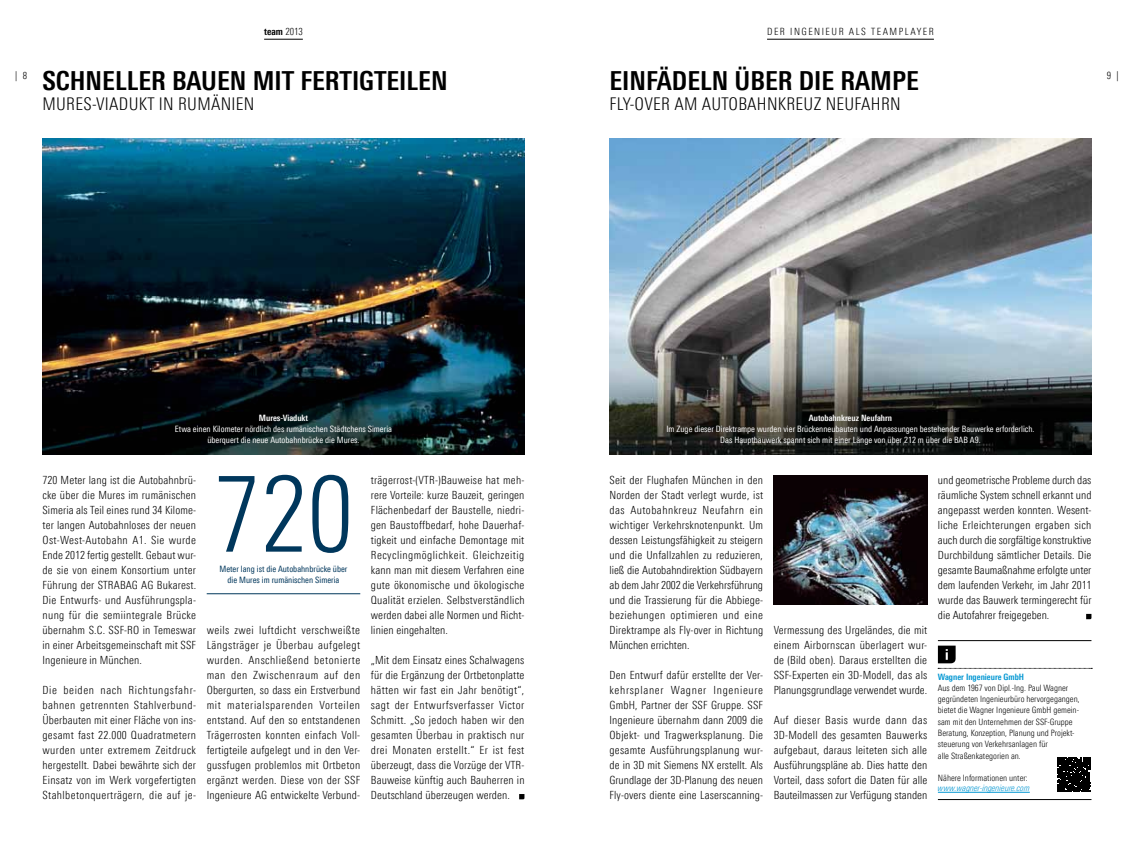
<style>
.page{position:relative;width:1134px;height:851px;background:#fff}
.page>*{position:absolute;margin:0;border:0;box-sizing:border-box;transform-origin:0 0}
.t1{font:300 106.25px "Linotype Univers 320 Cn";color:#00375c}
.t2{font:700 26.25px "Linotype Univers 620 Cn";color:#000}
.t3{font:300 17.5px "Linotype Univers 320 Cn";letter-spacing:.015em;color:#000}
.t4{font:300 11.25px/15px "Linotype Univers 320 Cn";letter-spacing:.01em;color:#000;text-align:justify}
.t5{font:300 10px "Linotype Univers 320 Cn";letter-spacing:.15em;color:#000}
.t6{font:700 10px "Linotype Univers 620 Cn";color:#000}
.t7{font:300 8.75px/11.2px "Linotype Univers 320 Cn";color:#000}
.t8{font:8.75px/11.2px "Linotype Univers 420 Cn";color:#fff;text-align:center}
.t9{font:8.75px/11.2px "Linotype Univers 420 Cn";color:#00375c;text-align:center}
.t10{font:700 8.75px "Linotype Univers 620 Cn";color:#fff}
.t11{font:8.75px "Linotype Univers 321 Cn Lt It";color:#0096d2}
.t12{font:700 8.75px "Linotype Univers 620 Cn";color:#0096d2}
.s1{font-family:"Linotype Univers 320 Cn";font-weight:300}
</style>
<div class="page">
<img style="left:609px;top:139px;width:482px;height:315px">
<img style="left:43px;top:139px;width:481px;height:315px">
<img style="left:774px;top:475px;width:153px;height:129px">
<hr style="left:264px;top:39px;width:39px;height:1px;background:#000">
<hr style="left:767px;top:39px;width:167px;height:1px;background:#000">
<hr style="left:207px;top:593px;width:153px;height:1px;background:#00375c">
<svg style="left:519px;top:794px;width:5px;height:5px"></svg>
<svg style="left:1086px;top:613px;width:5px;height:6px"></svg>
<hr style="left:938px;top:640px;width:153px;height:1px;background:#000">
<hr style="left:938px;top:799px;width:153px;height:1px;background:#000">
<svg style="left:938px;top:645px;width:154px;height:24px"></svg>
<hr style="left:938px;top:791px;width:92px;height:1px;background:#0096d2">
<svg style="left:1057px;top:757px;width:34px;height:35px"></svg>
<svg style="left:1057px;top:757px;width:33px;height:34px"></svg>
<p class="t6" style="left:264px;top:26px;width:40px">team <span class="s1">2013</span></p>
<p class="t5" style="left:767px;top:26px;width:168px">Der Ingeni eur als Teamplayer</p>
<h2 class="t2" style="left:609px;top:65px;width:311px">Einfädeln über die Rampe</h2>
<h3 class="t3" style="left:609px;top:94px;width:293px">Fly-over am Autobah nkreuz N eufah rn</h3>
<h2 class="t2" style="left:43px;top:65px;width:407px">Schneller bauen mit Fertigteilen</h2>
<h3 class="t3" style="left:43px;top:94px;width:213px">Mures-Viadukt in Rumänien</h3>
<p class="t5" style="left:15px;top:69px;width:13px">| 8</p>
<p class="t5" style="left:1107px;top:69px;width:13px">9 |</p>
<p class="t10" style="left:259px;top:412px;width:51px">Mures-Viadukt</p>
<p class="t8" style="left:175px;top:423px;width:219px">Etwa einen Kilometer nördlich des rumänischen Städtchens Simeria überquert die neue Autobahnbrücke die Mures.</p>
<p class="t10" style="left:809px;top:412px;width:85px">Autobahnkreuz Neufahrn</p>
<p class="t8" style="left:666px;top:423px;width:370px">Im Zuge dieser Direktrampe wurden vier Brückenneubauten und Anpassungen bestehender Bauwerke erforderlich.<br>Das Hauptbauwerk spannt sich mit einer Länge von über 212 m über die BAB A9.</p>
<p class="t4" style="left:43px;top:472px;width:155px">720 Meter lang ist die Autobahnbrü&shy;cke über die M ures im rumänischen Simeria als Teil eines rund 34 Kilome&shy;ter langen Autobahnloses der neuen Ost-West-Autobahn A1. Sie wurde Ende 2012 fertig gestellt. Gebaut wur&shy;de sie von einem Konsortium unter Führung der STRABAG AG Bukarest.<br>Die Entwurfs- und Ausführungspla&shy;nung für die semiintegrale Brücke übernahm S.C. SSF-RO in Temeswar in einer Arbeitsgemeinschaft mit SSF Ingenieure in M ünchen.</p>
<p class="t4" style="left:43px;top:682px;width:155px">Die beiden nach Richtungsfahr&shy;bahnen getrennten Stahlverbund-Ü berbauten mit einer Fläche von ins&shy;gesamt fast 22.000 Quadratmetern wurden unter extremem Zeitdruck hergestellt. Dabei bewährte sich der Einsatz von im Werk vorgefertigten Stahlbetonquerträgern, die auf je-</p>
<h1 class="t1" style="left:213px;top:453px;width:142px">720</h1>
<p class="t9" style="left:219px;top:562px;width:130px">Meter lang ist die Autobahnbrücke über die Mures im rumänischen Simeria</p>
<p class="t4" style="left:609px;top:472px;width:155px">Seit der Flughafen M ünchen in den N orden der Stadt verlegt wurde, ist das Autobahnkreuz Neufahrn ein wichtiger Verkehrsknotenpunkt. U m dessen Leistungsfähigkeit zu steigern und die U nfallzahlen zu reduzieren, ließ die Autobahndirektion Südbayern ab dem Jahr 2002 die Verkehrsführung und die Trassierung für die Abbiege&shy;beziehungen optimieren und eine Direktrampe als Fly-over in Richtung M ünchen errichten.</p>
<p class="t4" style="left:609px;top:667px;width:155px">Den Entwurf dafür erstellte der Ver&shy;kehrsplaner Wagner Ingenieure GmbH, Partner der SSF Gruppe. SSF Ingenieure übernahm dann 2009 die Objekt- und Tragwerksplanung. Die gesamte Ausführungsplanung wur&shy;de in 3D mit Siemens NX erstellt. Als Grundlage der 3D-Planung des neuen Fly-overs diente eine Laserscanning-</p>
<p class="t4" style="left:371px;top:472px;width:155px">trägerrost-(VTR-)Bauweise hat meh&shy;rere Vorteile: kurze Bauzeit, geringen Flächenbedarf der Baustelle, niedri&shy;gen Baustoffbedarf, hohe Dauerhaf&shy;tigkeit und einfache Demontage mit Recyclingmöglichkeit. Gleichzeitig kann man mit diesem Verfahren eine gute ökonomische und ökologische Qualität erzielen. Selbstverständlich werden dabei alle Normen und Richt&shy;linien eingehalten.</p>
<p class="t4" style="left:371px;top:652px;width:155px">„M it dem Einsatz eines Schalwagens für die Ergänzung der Ortbetonplatte hätten wir fast ein Jahr benötigt“, sagt der Entwurfsverfasser Victor Schmitt. „So jedoch haben wir den gesamten Ü berbau in praktisch nur drei M onaten erstellt.“ Er ist fest überzeugt, dass die Vorzüge der VTR-Bauweise künftig auch Bauherren in Deutschland überzeugen werden.</p>
<p class="t4" style="left:207px;top:622px;width:155px">weils zwei luftdicht verschweißte Längsträger je Ü berbau aufgelegt wurden. Anschließend betonierte man den Zwischenraum auf den Obergurten, so dass ein Erstverbund mit materialsparenden Vorteilen entstand. Auf den so entstandenen Trägerrosten konnten einfach Voll&shy;fertigteile aufgelegt und in den Ver&shy;gussfugen problemlos mit Ortbeton ergänzt werden. Diese von der SSF Ingenieure AG entwickelte Verbund-</p>
<p class="t4" style="left:774px;top:622px;width:155px">Vermessung des Urgeländes, die mit einem Airbornscan überlagert wur&shy;de (Bild oben). Daraus erstellten die SSF-Experten ein 3D-Modell, das als Planungsgrundlage verwendet wurde.</p>
<p class="t4" style="left:774px;top:712px;width:155px">Auf dieser Basis wurde dann das 3D-Modell des gesamten Bauwerks aufgebaut, daraus leiteten sich alle Ausführungspläne ab. Dies hatte den Vorteil, dass sofort die Daten für alle Bauteilmassen zur Verfügung standen</p>
<p class="t4" style="left:938px;top:472px;width:155px">und geometrische Probleme durch das räumliche System schnell erkannt und angepasst werden konnten. Wesent&shy;liche Erleichterungen ergaben sich auch durch die sorgfältige konstruktive Durchbildung sämtlicher Details. Die gesamte Baumaßnahme erfolgte unter dem laufenden Verkehr, im Jahr 2011 wurde das Bauwerk termingerecht für die Autofahrer freigegeben.</p>
<p class="t12" style="left:938px;top:671px;width:86px">Wagner Ingenieure GmbH</p>
<p class="t7" style="left:938px;top:682px;width:143px">Aus dem 1967 von Dipl.-Ing. Paul Wagner gegründeten Ingenieurbüro hervorgegangen, bietet die Wagner Ingenieure GmbH gemein&shy;sam mit den Unternehmen der SSF-Gruppe Beratung, Konzeption, Planung und Projekt&shy;steuerung von Verkehrsanlagen für<br>alle Straßenkategorien an.</p>
<p class="t7" style="left:938px;top:772px;width:91px">Nähere Informationen unter:</p>
<p class="t11" style="left:938px;top:782px;width:93px">www.wagner-ingenieure.com</p>
</div>
